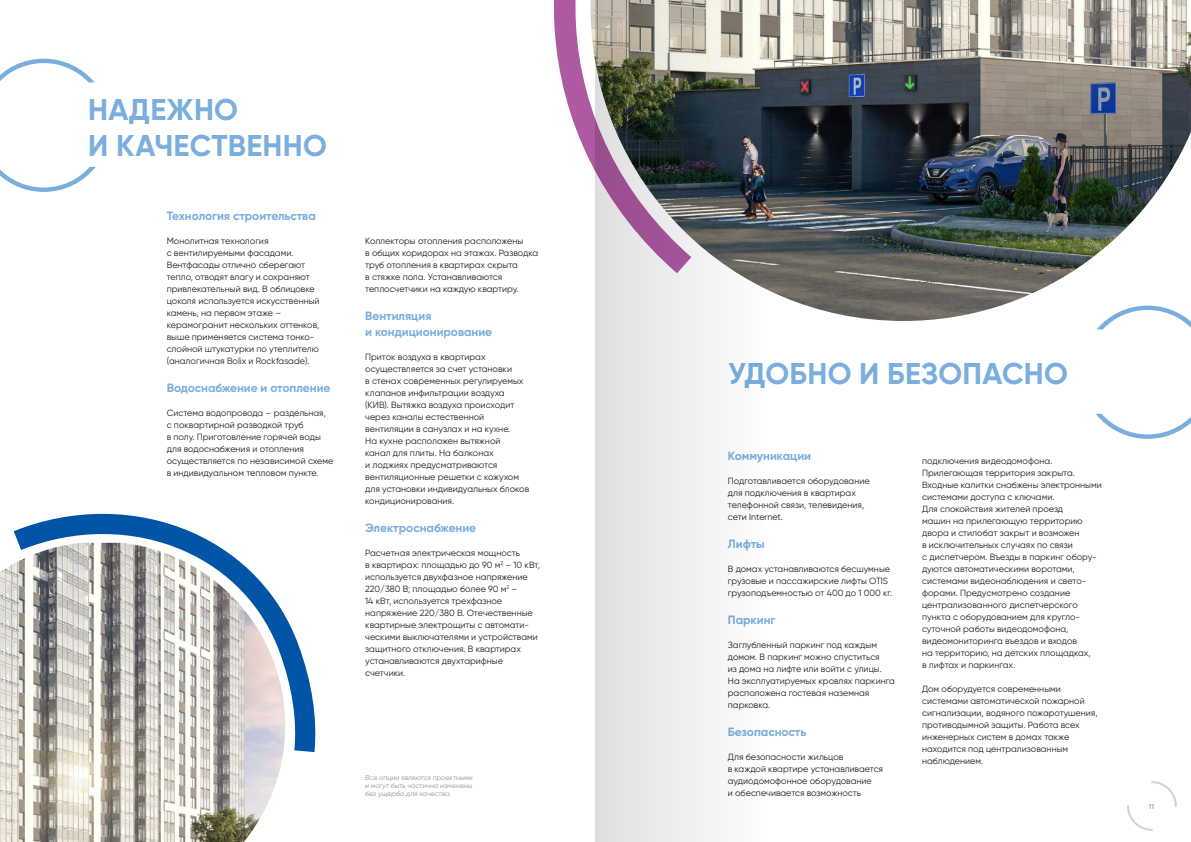
<style>
.page{position:relative;width:1191px;height:842px;background:#fff}
.page>*{position:absolute;margin:0;border:0;box-sizing:border-box;transform-origin:0 0}
.Head-30{font:700 30px/36px "Gilroy";letter-spacing:.01em;color:#79aede}
.text-9-black{font:700 12px/16px "Gilroy";letter-spacing:-.005em;color:#79aede}
.text-9-black-2{font:9px/12px "Gilroy";color:#231f20}
.ur-text-7{font:italic 7px/8px "Gilroy";color:#939598;text-align:justify}
.t1{font:700 7px "Gilroy";color:#a8a9ad}
</style>
<div class="page">
<svg style="left:1127px;top:781px;width:50px;height:50px"></svg>
<svg style="left:554px;top:0;width:36px;height:161px"></svg>
<img style="left:590px;top:0;width:601px;height:321px">
<img style="left:0;top:773px;width:279px;height:69px">
<svg style="left:0;top:513px;width:316px;height:260px"></svg>
<svg style="left:0;top:59px;width:96px;height:133px"></svg>
<svg style="left:1095px;top:306px;width:96px;height:133px"></svg>
<svg style="left:595px;top:0;width:173px;height:842px"></svg>
<p class="Head-30" style="left:88px;top:91px;width:240px">НАДЕЖНО<br>И КАЧЕСТВЕННО</p>
<p class="text-9-black" style="left:167px;top:208px;width:151px">Технология строительства</p>
<p class="text-9-black-2" style="left:167px;top:235px;width:154px">Монолитная технология<br>с вентилируемыми фасадами.<br>Вентфасады отлично сберегают тепло, отводят влагу и сохраняют привлекательный вид. В облицовке цоколя используется искусственный камень, на первом этаже – керамогранит нескольких оттенков, выше применяется система тонко&shy;слойной штукатурки по утеплителю (аналогичная Bolix и Rockfasade).</p>
<p class="text-9-black" style="left:167px;top:380px;width:165px">Водоснабжение и отопление</p>
<p class="text-9-black-2" style="left:167px;top:407px;width:168px">Система водопровода – раздельная,<br>с поквартирной разводкой труб<br>в полу. Приготовление горячей воды для водоснабжения и отопления осуществляется по независимой схеме в индивидуальном тепловом пункте.</p>
<p class="text-9-black-2" style="left:365px;top:235px;width:174px">Коллекторы отопления расположены<br>в общих коридорах на этажах. Разводка труб отопления в квартирах скрыта<br>в стяжке пола. Устанавливаются теплосчетчики на каждую квартиру.</p>
<p class="text-9-black" style="left:365px;top:308px;width:128px">Вентиляция<br>и кондиционирование</p>
<p class="text-9-black-2" style="left:365px;top:351px;width:165px">Приток воздуха в квартирах осуществляется за счет установки<br>в стенах современных регулируемых клапанов инфильтрации воздуха (КИВ). Вытяжка воздуха происходит через каналы естественной вентиляции в санузлах и на кухне.<br>На кухне расположен вытяжной<br>канал для плиты. На балконах<br>и лоджиях предусматриваются вентиляционные решетки с кожухом для установки индивидуальных блоков кондиционирования.</p>
<p class="text-9-black" style="left:365px;top:520px;width:112px">Электроснабжение</p>
<p class="text-9-black-2" style="left:365px;top:547px;width:176px">Расчетная электрическая мощность<br>в квартирах: площадью до 90 м<sup>2</sup> – 10 кВт, используется двухфазное напряжение 220/380 В; площадью более 90 м<sup>2</sup> –<br>14 кВт, используется трехфазное напряжение 220/380 В. Отечественные квартирные электрощиты с автомати&shy;ческими выключателями и устройствами защитного отключения. В квартирах устанавливаются двухтарифные счетчики.</p>
<p class="ur-text-7" style="left:365px;top:773px;width:109px">Все опции являются проектными и могут быть частично изменены без ущерба для качества.</p>
<p class="Head-30" style="left:728px;top:355px;width:341px">УДОБНО И БЕЗОПАСНО</p>
<p class="text-9-black" style="left:728px;top:448px;width:85px">Коммуникации</p>
<p class="text-9-black-2" style="left:728px;top:475px;width:143px">Подготавливается оборудование для подключения в квартирах телефонной связи, телевидения, сети Internet.</p>
<p class="text-9-black" style="left:728px;top:536px;width:38px">Лифты</p>
<p class="text-9-black-2" style="left:728px;top:563px;width:166px">В домах устанавливаются бесшумные грузовые и пассажирские лифты OTIS грузоподъемностью от 400 до 1 000 кг.</p>
<p class="text-9-black" style="left:728px;top:612px;width:49px">Паркинг</p>
<p class="text-9-black-2" style="left:728px;top:639px;width:168px">Заглубленный паркинг под каждым домом. В паркинг можно спуститься<br>из дома на лифте или войти с улицы.<br>На эксплуатируемых кровлях паркинга расположена гостевая наземная парковка.</p>
<p class="text-9-black" style="left:728px;top:724px;width:80px">Безопасность</p>
<p class="text-9-black-2" style="left:728px;top:751px;width:157px">Для безопасности жильцов<br>в каждой квартире устанавливается аудиодомофонное оборудование<br>и обеспечивается возможность</p>
<p class="text-9-black-2" style="left:922px;top:455px;width:181px">подключения видеодомофона.<br>Прилегающая территория закрыта.<br>Входные калитки снабжены электронными системами доступа с ключами.<br>Для спокойствия жителей проезд<br>машин на прилегающую территорию двора и стилобат закрыт и возможен<br>в исключительных случаях по связи<br>с диспетчером. Въезды в паркинг обору&shy;дуются автоматическими воротами, системами видеонаблюдения и свето&shy;форами. Предусмотрено создание централизованного диспетчерского пункта с оборудованием для кругло&shy;суточной работы видеодомофона, видеомониторинга въездов и входов<br>на территорию, на детских площадках,<br>в лифтах и паркингах.</p>
<p class="text-9-black-2" style="left:922px;top:683px;width:177px">Дом оборудуется современными системами автоматической пожарной сигнализации, водяного пожаротушения, противодымной защиты. Работа всех инженерных систем в домах также находится под централизованным наблюдением.</p>
<p class="t1" style="left:1148px;top:802px;width:7px">11</p>
</div>
